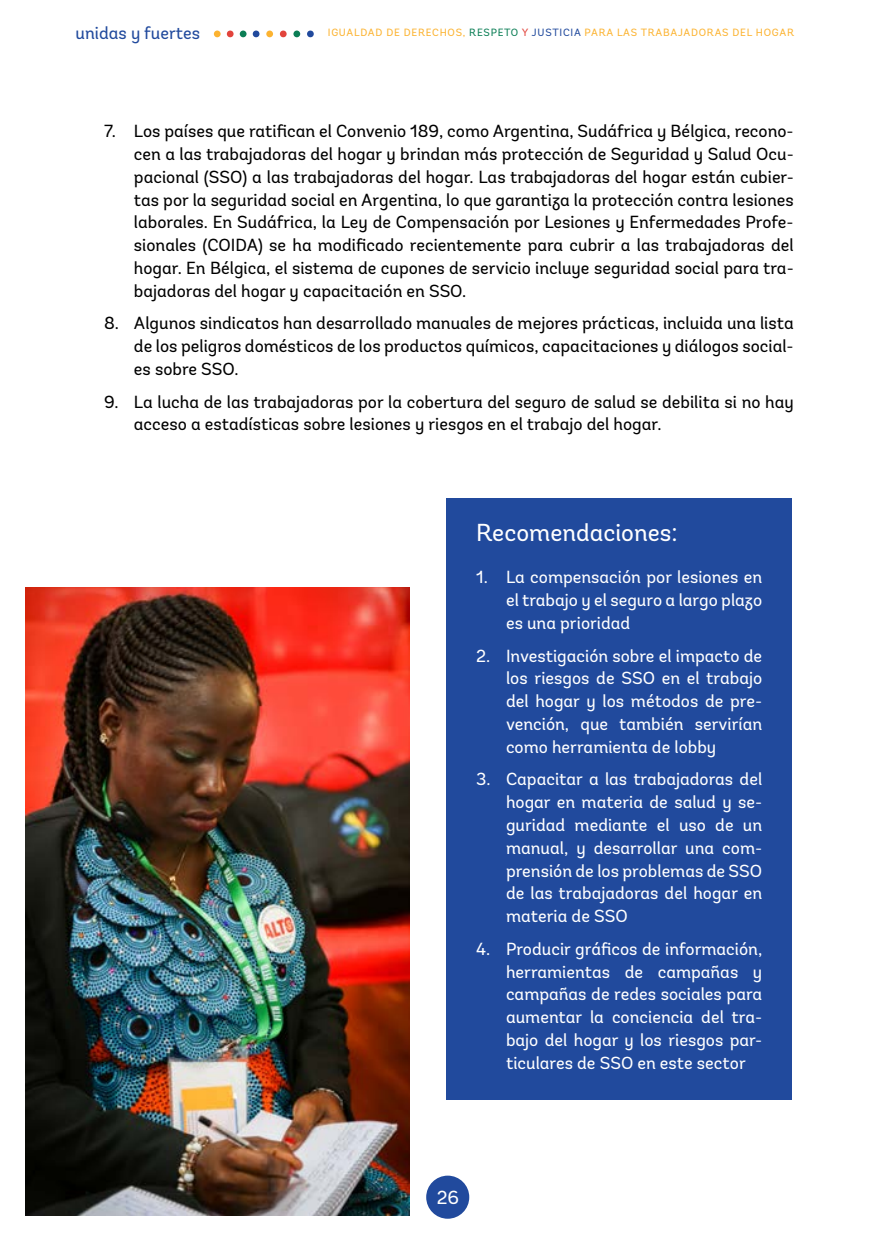
<style>
.page{position:relative;width:893px;height:1241px;background:#fff}
.page>*{position:absolute;margin:0;border:0;box-sizing:border-box;transform-origin:0 0}
.t1{font:24.5px "Andes";color:#fff}
.t2{font:18.9px "Andes";color:#fff}
.t3{font:17.5px/22.8px "Andes";color:#000;text-align:justify}
.t4{font:17.5px/22.8px "Andes";color:#fff;text-align:justify}
.t5{font:17.5px "Andes";color:#214a9d}
.t6{font:10.5px "Andes";letter-spacing:.07em;color:#fcb331}
.s1{color:#0b7e55}
.s2{color:#e2443c}
.s3{color:#214a9d}
</style>
<div class="page">
<div style="left:426px;top:1175px;width:43px;height:43px;background:#214a9d;border-radius:50%"></div>
<div style="left:214px;top:31px;width:7px;height:6px;background:#fcb331;border-radius:50%"></div>
<div style="left:266px;top:31px;width:7px;height:6px;background:#fcb331;border-radius:50%"></div>
<svg style="left:226px;top:30px;width:8px;height:8px"></svg>
<svg style="left:279px;top:30px;width:8px;height:8px"></svg>
<div style="left:293px;top:31px;width:7px;height:6px;background:#0b7e55;border-radius:50%"></div>
<div style="left:240px;top:31px;width:7px;height:6px;background:#0b7e55;border-radius:50%"></div>
<svg style="left:307px;top:30px;width:7px;height:8px"></svg>
<svg style="left:252px;top:30px;width:8px;height:8px"></svg>
<div style="left:446px;top:497px;width:346px;height:602px;background:#214a9d"></div>
<img style="left:26px;top:587px;width:383px;height:627px">
<p class="t5" style="left:76px;top:23px;width:126px">unidas y fuertes</p>
<p class="t6" style="left:328px;top:26px;width:468px">IGUALDAD DE DERECHOS, <span class="s1">RESPETO</span> <span class="s2">Y</span> <span class="s3">JUSTICIA</span> PARA LAS TRABAJADORAS DEL HOGAR</p>
<p class="t3" style="left:134px;top:120px;width:661px;text-indent:-30px">7. Los países que ratifican el Convenio 189, como Argentina, Sudáfrica y Bélgica, recono&shy;cen a las trabajadoras del hogar y brindan más protección de Seguridad y Salud Ocu&shy;pacional (SSO) a las trabajadoras del hogar. Las trabajadoras del hogar están cubier&shy;tas por la seguridad social en Argentina, lo que garantiza la protección contra lesiones laborales. En Sudáfrica, la Ley de Compensación por Lesiones y Enfermedades Profe&shy;sionales (COIDA) se ha modificado recientemente para cubrir a las trabajadoras del hogar. En Bélgica, el sistema de cupones de servicio incluye seguridad social para tra&shy;bajadoras del hogar y capacitación en SSO.</p>
<p class="t3" style="left:134px;top:312px;width:661px;text-indent:-30px">8. Algunos sindicatos han desarrollado manuales de mejores prácticas, incluida una lista de los peligros domésticos de los productos químicos, capacitaciones y diálogos social&shy;es sobre SSO.</p>
<p class="t3" style="left:134px;top:390px;width:661px;text-indent:-30px">9. La lucha de las trabajadoras por la cobertura del seguro de salud se debilita si no hay acceso a estadísticas sobre lesiones y riesgos en el trabajo del hogar.</p>
<h1 class="t1" style="left:476px;top:517px;width:203px">Recomendaciones:</h1>
<p class="t4" style="left:506px;top:566px;width:258px;text-indent:-30px">1. La compensación por lesiones en el trabajo y el seguro a largo plazo es una prioridad</p>
<p class="t4" style="left:506px;top:644px;width:258px;text-indent:-30px">2. Investigación sobre el impacto de los riesgos de SSO en el trabajo del hogar y los métodos de pre&shy;vención, que también servirían como herramienta de lobby</p>
<p class="t4" style="left:506px;top:768px;width:258px;text-indent:-30px">3. Capacitar a las trabajadoras del hogar en materia de salud y se&shy;guridad mediante el uso de un manual, y desarrollar una com&shy;prensión de los problemas de SSO de las trabajadoras del hogar en materia de SSO</p>
<p class="t4" style="left:506px;top:937px;width:258px;text-indent:-30px">4. Producir gráficos de información, herramientas de campañas y campañas de redes sociales para aumentar la conciencia del tra&shy;bajo del hogar y los riesgos par&shy;ticulares de SSO en este sector</p>
<p class="t2" style="left:437px;top:1185px;width:24px">26</p>
</div>
